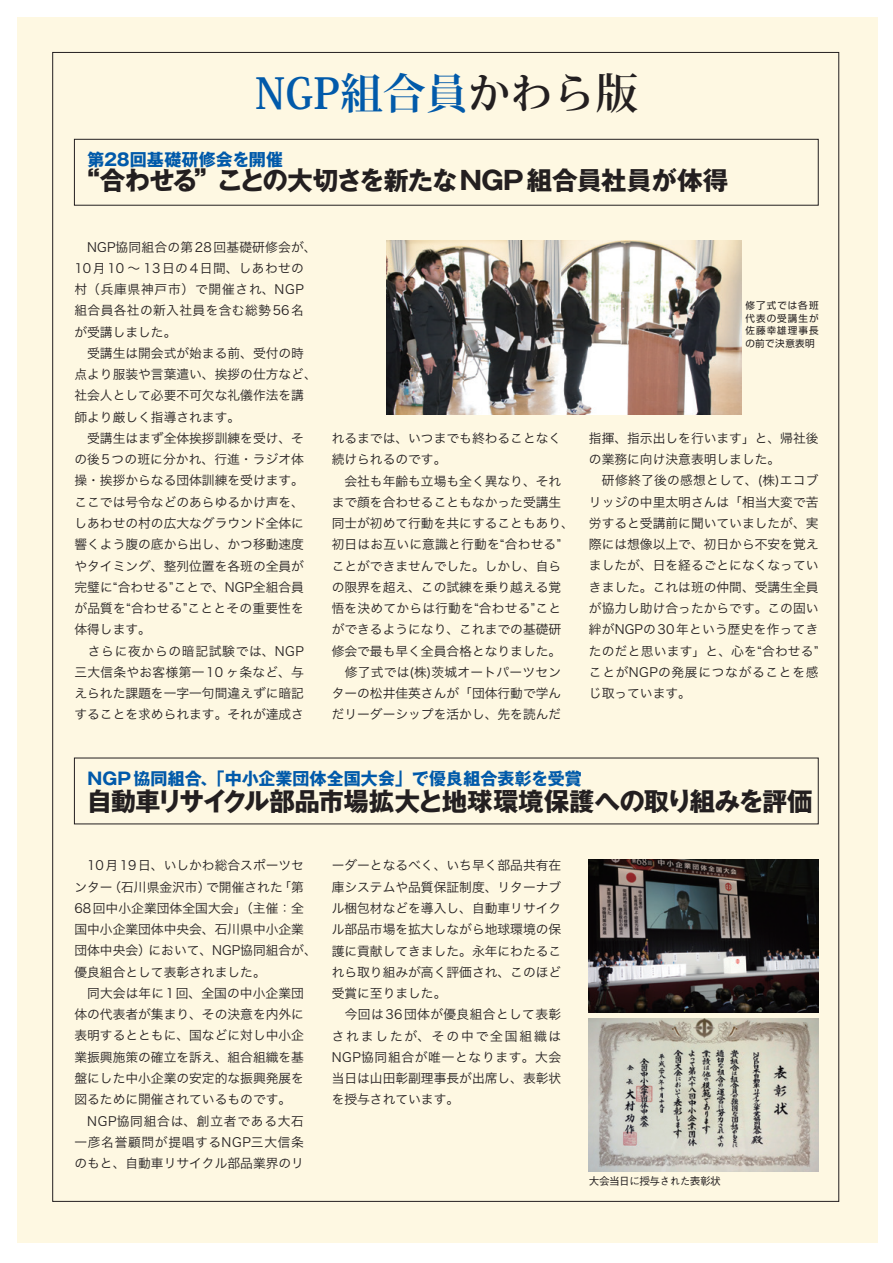
<style>
.page{position:relative;width:893px;height:1263px;background:#fff}
.page>*{position:absolute;margin:0;border:0;box-sizing:border-box;transform-origin:0 0}
.t1{font:700 42.45px "Koz Min Pr 6 N";color:#015aaa}
.t2{font:700 25.5px "Gothic MB101 Pro";letter-spacing:-.035em;color:#231f20}
.t3{font:700 16.95px "Gothic MB101 Pro";letter-spacing:.005em;color:#015aaa}
.t4{font:12.75px/21.3px "Hira Kaku Pro W3";color:#231f20}
.t5{font:500 10.65px "Gothic BBB Pro";letter-spacing:-.05em;color:#231f20}
.t6{font:9.6px/12.8px "Shin Go Pro";letter-spacing:.1em;color:#231f20;text-align:justify}
.s1{color:#231f20}
</style>
<div class="page">
<div style="left:17px;top:17px;width:860px;height:1226px;background:#fef8e2"></div>
<div style="left:74px;top:139px;width:745px;height:67px;border:1px solid #231f20"></div>
<img style="left:386px;top:240px;width:355px;height:175px">
<img style="left:589px;top:859px;width:230px;height:153px">
<img style="left:589px;top:1018px;width:230px;height:153px">
<h1 class="t1" style="left:255px;top:70px;width:385px">NGP組合員<span class="s1">かわら版</span></h1>
<h3 class="t3" style="left:87px;top:145px;width:197px">第28回基礎研修会を開催</h3>
<h2 class="t2" style="left:74px;top:160px;width:655px">“合わせる”ことの大切さを新たなNGP組合員社員が体得</h2>
<p class="t4" style="left:74px;top:235px;width:244px">　NGP協同組合の第28回基礎研修会が、<br>10月10 〜 13日の4日間、しあわせの村（兵庫県神戸市）で開催され、NGP組合員各社の新入社員を含む総勢56名が受講しました。<br>　受講生は開会式が始まる前、受付の時点より服装や言葉遣い、挨拶の仕方など、社会人として必要不可欠な礼儀作法を講師より厳しく指導されます。<br>　受講生はまず全体挨拶訓練を受け、その後5つの班に分かれ、行進・ラジオ体操・挨拶からなる団体訓練を受けます。ここでは号令などのあらゆるかけ声を、しあわせの村の広大なグラウンド全体に響くよう腹の底から出し、かつ移動速度やタイミング、整列位置を各班の全員が完璧に“合わせる”ことで、NGP全組合員が品質を“合わせる”こととその重要性を体得します。<br>　さらに夜からの暗記試験では、NGP三大信条やお客様第一10 ヶ条など、与えられた課題を一字一句間違えずに暗記することを求められます。それが達成さ</p>
<p class="t6" style="left:746px;top:298px;width:74px">修了式では各班代表の受講生が佐藤幸雄理事長の前で決意表明</p>
<p class="t4" style="left:332px;top:427px;width:244px">れるまでは、いつまでも終わることなく続けられるのです。<br>　会社も年齢も立場も全く異なり、それまで顔を合わせることもなかった受講生同士が初めて行動を共にすることもあり、初日はお互いに意識と行動を“合わせる”ことができませんでした。しかし、自らの限界を超え、この試練を乗り越える覚悟を決めてからは行動を“合わせる”ことができるようになり、これまでの基礎研修会で最も早く全員合格となりました。　修了式では(株)茨城オートパーツセンターの松井佳英さんが「団体行動で学んだリーダーシップを活かし、先を読んだ</p>
<p class="t4" style="left:589px;top:426px;width:231px">指揮、指示出しを行います」と、帰社後の業務に向け決意表明しました。<br>　研修終了後の感想として、(株)エコブリッジの中里太明さんは「相当大変で苦労すると受講前に聞いていましたが、実際には想像以上で、初日から不安を覚えましたが、日を経るごとになくなっていきました。これは班の仲間、受講生全員が協力し助け合ったからです。この固い絆がNGPの30年という歴史を作ってきたのだと思います」と、心を“合わせる”ことがNGPの発展につながることを感じ取っています。</p>
<h3 class="t3" style="left:87px;top:764px;width:496px">NGP協同組合、「中小企業団体全国大会」で優良組合表彰を受賞</h3>
<h2 class="t2" style="left:87px;top:780px;width:727px">自動車リサイクル部品市場拡大と地球環境保護への取り組みを評価</h2>
<p class="t4" style="left:74px;top:854px;width:244px">　10月19日、いしかわ総合スポーツセンター（石川県金沢市）で開催された「第<br>68回中小企業団体全国大会」（主催：全国中小企業団体中央会、石川県中小企業団体中央会）において、NGP協同組合が、優良組合として表彰されました。<br>　同大会は年に1回、全国の中小企業団体の代表者が集まり、その決意を内外に表明するとともに、国などに対し中小企業振興施策の確立を訴え、組合組織を基盤にした中小企業の安定的な振興発展を図るために開催されているものです。　NGP協同組合は、創立者である大石一彦名誉顧問が提唱するNGP三大信条のもと、自動車リサイクル部品業界のリ</p>
<p class="t4" style="left:332px;top:854px;width:231px">ーダーとなるべく、いち早く部品共有在庫システムや品質保証制度、リターナブル梱包材などを導入し、自動車リサイクル部品市場を拡大しながら地球環境の保護に貢献してきました。永年にわたるこれら取り組みが高く評価され、このほど受賞に至りました。<br>　今回は36団体が優良組合として表彰されましたが、その中で全国組織は<br>NGP協同組合が唯一となります。大会当日は山田彰副理事長が出席し、表彰状を授与されています。</p>
<p class="t5" style="left:589px;top:1172px;width:133px">大会当日に授与された表彰状</p>
</div>
